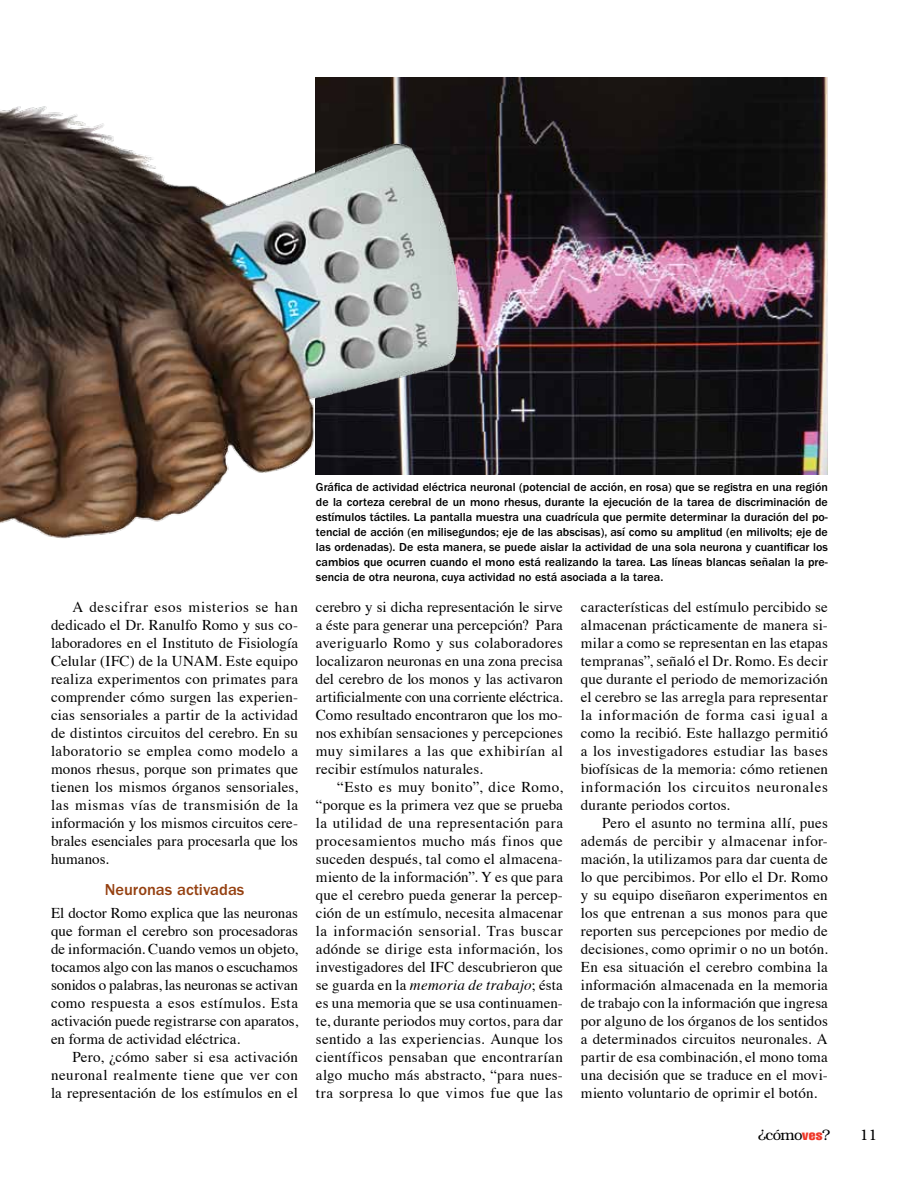
<style>
.page{position:relative;width:915px;height:1191px;background:#fff}
.page>*{position:absolute;margin:0;border:0;box-sizing:border-box;transform-origin:0 0}
.t1{font:500 16.5px "ITC Franklin Gothic Std";color:#954010}
.t2{font:15px/18px "Times";letter-spacing:.015em;color:#000;text-align:justify}
.t3{font:300 15px "Bookman Std";color:#000}
.t4{font:300 15px "Bookman";color:#000;scale:.95 1}
.t5{font:500 12px/15px "ITC Franklin Gothic Std";color:#000;text-align:justify}
.s1{font-style:italic}
.s2{font-family:"Helvetica";font-weight:400;font-stretch:extra-condensed;font-size:12.9px;color:#ef3829}
</style>
<div class="page">
<img style="left:519px;top:77px;width:307px;height:397px">
<img style="left:0;top:77px;width:519px;height:462px">
<p class="t2" style="left:51px;top:597px;width:248px;text-indent:21px">A descifrar esos misterios se han dedicado el Dr. Ranulfo Romo y sus co&shy;laboradores en el Instituto de Fisiología Celular (IFC) de la UNAM. Este equipo realiza experimentos con primates para comprender cómo surgen las experien&shy;cias sensoriales a partir de la actividad de distintos circuitos del cerebro. En su laboratorio se emplea como modelo a monos rhesus, porque son primates que tienen los mismos órganos sensoriales, las mismas vías de transmisión de la información y los mismos circuitos cere&shy;brales esenciales para procesarla que los humanos.</p>
<p class="t1" style="left:105px;top:880px;width:141px">Neuronas activadas</p>
<p class="t2" style="left:51px;top:903px;width:248px">El doctor Romo explica que las neuronas que forman el cerebro son procesadoras de información. Cuando vemos un objeto, tocamos algo con las manos o escuchamos sonidos o palabras, las neuronas se activan como respuesta a esos estímulos. Esta activación puede registrarse con aparatos, en forma de actividad eléctrica.</p>
<p class="t2" style="left:51px;top:1047px;width:248px;text-indent:21px">Pero, ¿cómo saber si esa activación neuronal realmente tiene que ver con la representación de los estímulos en el</p>
<p class="t5" style="left:316px;top:480px;width:513px">Gráfica de actividad eléctrica neuronal (potencial de acción, en rosa) que se registra en una región de la corteza cerebral de un mono rhesus, durante la ejecución de la tarea de discriminación de estímulos táctiles. La pantalla muestra una cuadrícula que permite determinar la duración del po&shy;tencial de acción (en milisegundos; eje de las abscisas), así como su amplitud (en milivolts; eje de las ordenadas). De esta manera, se puede aislar la actividad de una sola neurona y cuantificar los cambios que ocurren cuando el mono está realizando la tarea. Las líneas blancas señalan la pre&shy;sencia de otra neurona, cuya actividad no está asociada a la tarea.</p>
<p class="t2" style="left:316px;top:597px;width:248px">cerebro y si dicha representación le sirve a éste para generar una percepción? Para averiguarlo Romo y sus colaboradores localizaron neuronas en una zona precisa del cerebro de los monos y las activaron artificialmente con una corriente eléctrica.<br>Como resultado encontraron que los mo&shy;nos exhibían sensaciones y percepciones muy similares a las que exhibirían al recibir estímulos naturales.</p>
<p class="t2" style="left:316px;top:777px;width:248px;text-indent:21px">“Esto es muy bonito”, dice Romo, “porque es la primera vez que se prueba la utilidad de una representación para procesamientos mucho más finos que suceden después, tal como el almacena&shy;miento de la información”. Y es que para que el cerebro pueda generar la percep&shy;ción de un estímulo, necesita almacenar la información sensorial. Tras buscar adónde se dirige esta información, los investigadores del IFC descubrieron que se guarda en la <span class="s1">memoria de trabajo</span>; ésta es una memoria que se usa continuamen&shy;te, durante periodos muy cortos, para dar sentido a las experiencias. Aunque los científicos pensaban que encontrarían algo mucho más abstracto, “para nues&shy;tra sorpresa lo que vimos fue que las</p>
<p class="t2" style="left:580px;top:597px;width:248px">características del estímulo percibido se almacenan prácticamente de manera si&shy;milar a como se representan en las etapas tempranas”, señaló el Dr. Romo. Es decir que durante el periodo de memorización el cerebro se las arregla para representar la información de forma casi igual a como la recibió. Este hallazgo permitió a los investigadores estudiar las bases biofísicas de la memoria: cómo retienen información los circuitos neuronales durante periodos cortos.</p>
<p class="t2" style="left:580px;top:813px;width:248px;text-indent:21px">Pero el asunto no termina allí, pues además de percibir y almacenar infor&shy;mación, la utilizamos para dar cuenta de lo que percibimos. Por ello el Dr. Romo y su equipo diseñaron experimentos en los que entrenan a sus monos para que reporten sus percepciones por medio de decisiones, como oprimir o no un botón.<br>En esa situación el cerebro combina la información almacenada en la memoria de trabajo con la información que ingresa por alguno de los órganos de los sentidos a determinados circuitos neuronales. A partir de esa combinación, el mono toma una decisión que se traduce en el movi&shy;miento voluntario de oprimir el botón.</p>
<p class="t3" style="left:757px;top:1126px;width:74px">¿cómo<span class="s2">ves</span>?</p>
<p class="t4" style="left:859px;top:1125px;width:20px">11</p>
</div>
